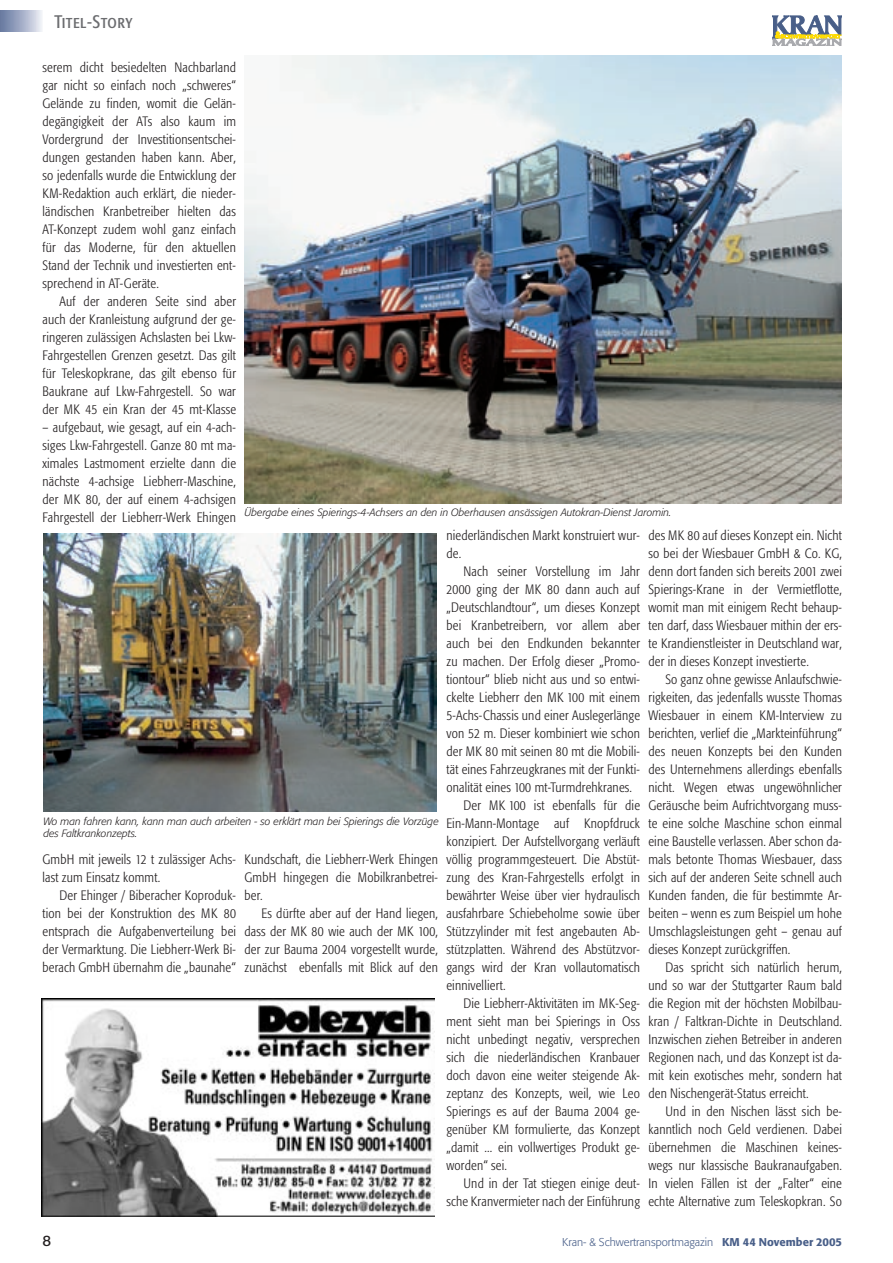
<style>
.page{position:relative;width:893px;height:1263px;background:#fff}
.page>*{position:absolute;margin:0;border:0;box-sizing:border-box;transform-origin:0 0}
.t1{font:18px "Formata Condensed SC";letter-spacing:.025em;color:#6c6d70}
.t2{font:15px "Formata";color:#231f20}
.Fliesstext{font:300 condensed 13.5px/18px "Formata";letter-spacing:.015em;color:#231f20;text-align:justify}
.t3{font:300 11.25px "Formata";color:#485e88}
.Bildunterschrift{font:italic 300 10.5px/12.3px "Formata";color:#231f20}
.s1{font-weight:500}
</style>
<div class="page">
<div style="left:0;top:11px;width:43px;height:21px;background:linear-gradient(to right,#61749d,#edeef6)"></div>
<svg style="left:772px;top:16px;width:69px;height:30px"></svg>
<img style="left:41px;top:998px;width:393px;height:218px">
<img style="left:244px;top:55px;width:598px;height:448px">
<img style="left:43px;top:533px;width:394px;height:278px">
<p class="t1" style="left:55px;top:11px;width:80px">Titel-Story</p>
<p class="Fliesstext" style="left:43px;top:58px;width:195px">serem dicht besiedelten Nachbarland gar nicht so einfach noch „schweres“ Gelände zu finden, womit die Gelän&shy;degängigkeit der ATs also kaum im Vordergrund der Investitionsentschei&shy;dungen gestanden haben kann. Aber, so jedenfalls wurde die Entwicklung der KM-Redaktion auch erklärt, die nieder&shy;ländischen Kranbetreiber hielten das AT-Konzept zudem wohl ganz einfach für das Moderne, für den aktuellen Stand der Technik und investierten ent&shy;sprechend in AT-Geräte.</p>
<p class="Fliesstext" style="left:43px;top:292px;width:195px;text-indent:17px">Auf der anderen Seite sind aber auch der Kranleistung aufgrund der ge&shy;ringeren zulässigen Achslasten bei Lkw-Fahrgestellen Grenzen gesetzt. Das gilt für Teleskopkrane, das gilt ebenso für Baukrane auf Lkw-Fahrgestell. So war der MK 45 ein Kran der 45 mt-Klasse</p>
<p class="Fliesstext" style="left:43px;top:418px;width:195px">– aufgebaut, wie gesagt, auf ein 4-ach&shy;siges Lkw-Fahrgestell. Ganze 80 mt ma&shy;ximales Lastmoment erzielte dann die nächste 4-achsige Liebherr-Maschine, der MK 80, der auf einem 4-achsigen Fahrgestell der Liebherr-Werk Ehingen</p>
<p class="Bildunterschrift" style="left:244px;top:506px;width:428px">Übergabe eines Spierings-4-Achsers an den in Oberhausen ansässigen Autokran-Dienst Jaromin.</p>
<p class="Bildunterschrift" style="left:43px;top:815px;width:397px">Wo man fahren kann, kann man auch arbeiten - so erklärt man bei Spierings die Vorzüge des Faltkrankonzepts.</p>
<p class="Fliesstext" style="left:43px;top:850px;width:195px">GmbH mit jeweils 12 t zulässiger Achs&shy;last zum Einsatz kommt.</p>
<p class="Fliesstext" style="left:43px;top:886px;width:195px;text-indent:17px">Der Ehinger / Biberacher Koproduk&shy;tion bei der Konstruktion des MK 80 entsprach die Aufgabenverteilung bei der Vermarktung. Die Liebherr-Werk Bi&shy;berach GmbH übernahm die „baunahe“</p>
<p class="Fliesstext" style="left:244px;top:850px;width:195px">Kundschaft, die Liebherr-Werk Ehingen GmbH hingegen die Mobilkranbetrei&shy;ber.</p>
<p class="Fliesstext" style="left:244px;top:904px;width:195px;text-indent:17px">Es dürfte aber auf der Hand liegen, dass der MK 80 wie auch der MK 100, der zur Bauma 2004 vorgestellt wurde, zunächst ebenfalls mit Blick auf den</p>
<p class="Fliesstext" style="left:446px;top:526px;width:195px">niederländischen Markt konstruiert wur&shy;de.</p>
<p class="Fliesstext" style="left:446px;top:562px;width:195px;text-indent:17px">Nach seiner Vorstellung im Jahr 2000 ging der MK 80 dann auch auf „Deutschlandtour“, um dieses Konzept bei Kranbetreibern, vor allem aber auch bei den Endkunden bekannter zu machen. Der Erfolg dieser „Promo&shy;tiontour“ blieb nicht aus und so entwi&shy;ckelte Liebherr den MK 100 mit einem 5-Achs-Chassis und einer Auslegerlänge von 52 m. Dieser kombiniert wie schon der MK 80 mit seinen 80 mt die Mobili&shy;tät eines Fahrzeugkranes mit der Funkti&shy;onalität eines 100 mt-Turmdrehkranes.</p>
<p class="Fliesstext" style="left:446px;top:796px;width:195px;text-indent:17px">Der MK 100 ist ebenfalls für die Ein-Mann-Montage auf Knopfdruck konzipiert. Der Aufstellvorgang verläuft völlig programmgesteuert. Die Abstüt&shy;zung des Kran-Fahrgestells erfolgt in bewährter Weise über vier hydraulisch ausfahrbare Schiebeholme sowie über Stützzylinder mit fest angebauten Ab&shy;stützplatten. Während des Abstützvor&shy;gangs wird der Kran vollautomatisch einnivelliert.</p>
<p class="Fliesstext" style="left:446px;top:994px;width:195px;text-indent:17px">Die Liebherr-Aktivitäten im MK-Seg&shy;ment sieht man bei Spierings in Oss nicht unbedingt negativ, versprechen sich die niederländischen Kranbauer doch davon eine weiter steigende Ak&shy;zeptanz des Konzepts, weil, wie Leo Spierings es auf der Bauma 2004 ge&shy;genüber KM formulierte, das Konzept „damit ... ein vollwertiges Produkt ge&shy;worden“ sei.</p>
<p class="Fliesstext" style="left:446px;top:1174px;width:195px;text-align:right">Und in der Tat stiegen einige deut&shy;sche Kranvermieter nach der Einführung</p>
<p class="Fliesstext" style="left:648px;top:526px;width:195px">des MK 80 auf dieses Konzept ein. Nicht so bei der Wiesbauer GmbH &amp; Co. KG, denn dort fanden sich bereits 2001 zwei Spierings-Krane in der Vermietflotte, womit man mit einigem Recht behaup&shy;ten darf, dass Wiesbauer mithin der ers&shy;te Krandienstleister in Deutschland war, der in dieses Konzept investierte.</p>
<p class="Fliesstext" style="left:648px;top:670px;width:195px;text-indent:17px">So ganz ohne gewisse Anlaufschwie&shy;rigkeiten, das jedenfalls wusste Thomas Wiesbauer in einem KM-Interview zu berichten, verlief die „Markteinführung“ des neuen Konzepts bei den Kunden des Unternehmens allerdings ebenfalls nicht. Wegen etwas ungewöhnlicher Geräusche beim Aufrichtvorgang muss&shy;te eine solche Maschine schon einmal eine Baustelle verlassen. Aber schon da&shy;mals betonte Thomas Wiesbauer, dass sich auf der anderen Seite schnell auch Kunden fanden, die für bestimmte Ar&shy;beiten – wenn es zum Beispiel um hohe Umschlagsleistungen geht – genau auf dieses Konzept zurückgriffen.</p>
<p class="Fliesstext" style="left:648px;top:958px;width:195px;text-indent:17px">Das spricht sich natürlich herum, und so war der Stuttgarter Raum bald die Region mit der höchsten Mobilbau&shy;kran / Faltkran-Dichte in Deutschland.<br>Inzwischen ziehen Betreiber in anderen Regionen nach, und das Konzept ist da&shy;mit kein exotisches mehr, sondern hat den Nischengerät-Status erreicht.</p>
<p class="Fliesstext" style="left:648px;top:1102px;width:195px;text-indent:17px">Und in den Nischen lässt sich be&shy;kanntlich noch Geld verdienen. Dabei übernehmen die Maschinen keines&shy;wegs nur klassische Baukranaufgaben.<br>In vielen Fällen ist der „Falter“ eine echte Alternative zum Teleskopkran. So</p>
<p class="t2" style="left:43px;top:1232px;width:10px">8</p>
<p class="t3" style="left:562px;top:1235px;width:282px">Kran- &amp; Schwertransportmagazin <span class="s1">KM 44 November 2005</span></p>
</div>
